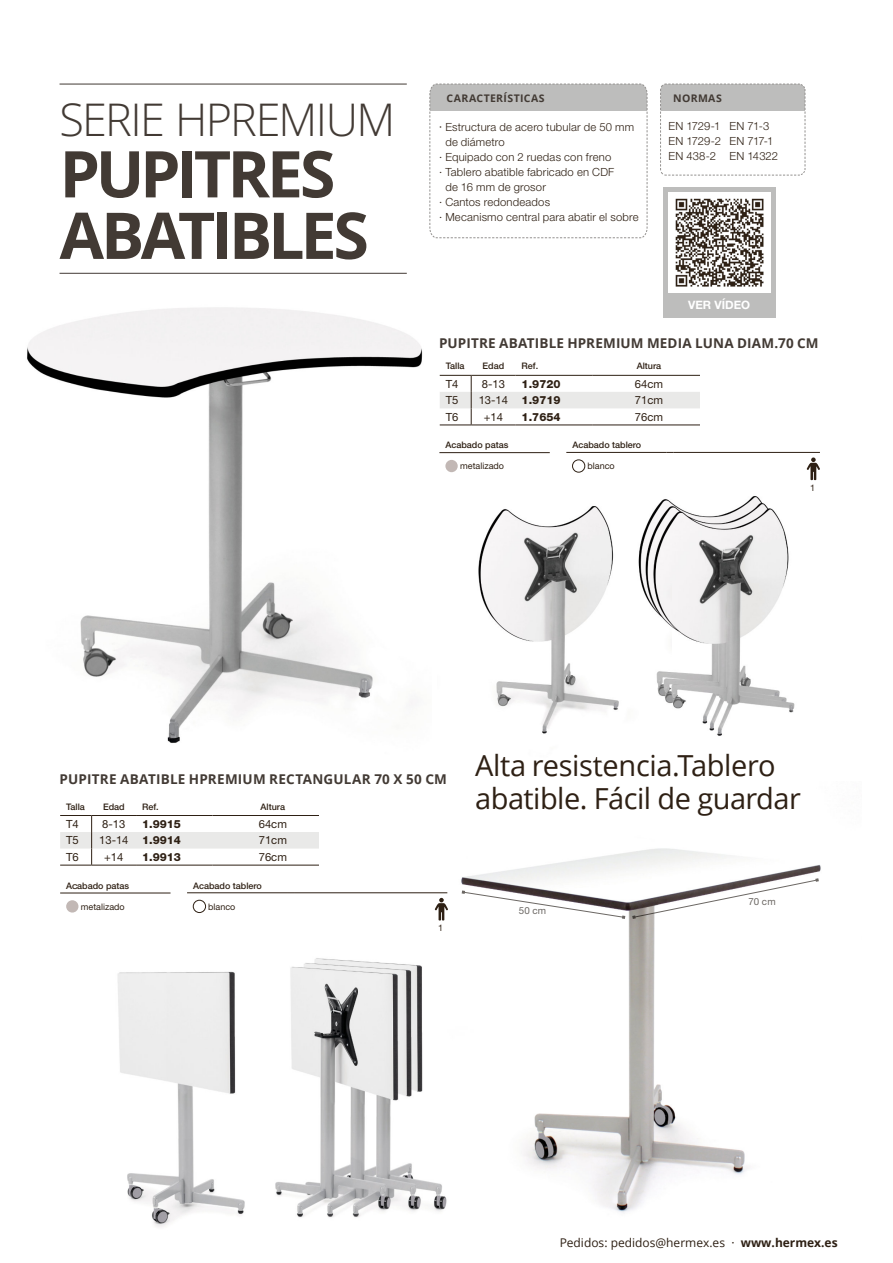
<style>
.page{position:relative;width:893px;height:1263px;background:#fff}
.page>*{position:absolute;margin:0;border:0;box-sizing:border-box;transform-origin:0 0}
.t1{font:700 64.5px/61.5px "Open Sans";letter-spacing:-.06em;color:#423a34}
.t2{font:300 45px "Open Sans";letter-spacing:-.035em;color:#423a34}
.t3{font:28.95px/33.2px "Open Sans";letter-spacing:-.02em;color:#2e2014}
.t4{font:700 13.5px "Open Sans";letter-spacing:.015em;color:#423a34}
.t5{font:12px "Open Sans";color:#2e2014}
.t6{font:700 11.55px "Helvetica Neue LT Std";color:#fff}
.t7{font:300 11.25px/15px "Helvetica Neue LT Std";letter-spacing:.015em;color:#2e2014;text-align:justify}
.t8{font:11.25px "Helvetica Neue LT Std";color:#2e2014}
.t9{font:800 11.25px "Helvetica Neue LT Std";color:#2e2014}
.t10{font:700 10.5px "Open Sans";letter-spacing:.035em;color:#423a34}
.t11{font:9.75px "Helvetica Neue LT Std";letter-spacing:.02em;color:#6b6763}
.t12{font:500 9px "Helvetica Neue LT Std";color:#2e2014}
.t13{font:9px "Helvetica Neue LT Std";color:#2e2014}
.s1{font-family:"Open Sans";font-weight:400}
.s2{font-weight:400}
.s3{font-weight:700}
</style>
<div class="page">
<hr style="left:60px;top:84px;width:347px;height:1px;background:#423a34">
<svg style="left:429px;top:83px;width:219px;height:155px"></svg>
<svg style="left:660px;top:83px;width:146px;height:93px"></svg>
<hr style="left:440px;top:425px;width:31px;height:1px;background:#2e2014">
<hr style="left:471px;top:425px;width:45px;height:1px;background:#2e2014">
<hr style="left:516px;top:425px;width:76px;height:1px;background:#2e2014">
<hr style="left:592px;top:425px;width:114px;height:1px;background:#2e2014">
<svg style="left:440px;top:375px;width:260px;height:50px"></svg>
<hr style="left:60px;top:815px;width:32px;height:1px;background:#2e2014">
<hr style="left:92px;top:815px;width:44px;height:1px;background:#2e2014">
<hr style="left:136px;top:815px;width:77px;height:1px;background:#2e2014">
<hr style="left:213px;top:815px;width:120px;height:1px;background:#2e2014">
<hr style="left:60px;top:865px;width:32px;height:1px;background:#2e2014">
<hr style="left:92px;top:865px;width:44px;height:1px;background:#2e2014">
<hr style="left:136px;top:865px;width:77px;height:1px;background:#2e2014">
<hr style="left:213px;top:865px;width:120px;height:1px;background:#2e2014">
<svg style="left:60px;top:816px;width:259px;height:49px"></svg>
<hr style="left:60px;top:893px;width:111px;height:1px;background:#2e2014">
<div style="left:66px;top:900px;width:12px;height:12px;background:#c2b8b5;border-radius:50%"></div>
<hr style="left:187px;top:892px;width:100px;height:1px;background:#2e2014">
<hr style="left:294px;top:892px;width:153px;height:1px;background:#2e2014">
<img style="left:675px;top:198px;width:89px;height:89px">
<hr style="left:439px;top:452px;width:111px;height:1px;background:#2e2014">
<div style="left:445px;top:460px;width:13px;height:12px;background:#c2b8b5;border-radius:50%"></div>
<hr style="left:566px;top:452px;width:100px;height:1px;background:#2e2014">
<hr style="left:673px;top:452px;width:147px;height:1px;background:#2e2014">
<div style="left:572px;top:460px;width:13px;height:12px;border:1px solid #2e2014;border-radius:50%"></div>
<svg style="left:806px;top:457px;width:14px;height:23px"></svg>
<img style="left:27px;top:227px;width:405px;height:516px">
<img style="left:478px;top:506px;width:120px;height:228px">
<img style="left:598px;top:480px;width:218px;height:256px">
<img style="left:75px;top:892px;width:206px;height:335px">
<img style="left:243px;top:896px;width:184px;height:331px">
<img style="left:427px;top:848px;width:394px;height:365px">
<div style="left:700px;top:360px;width:132px;height:78px;background:#fff"></div>
<div style="left:320px;top:798px;width:132px;height:78px;background:#fff"></div>
<h2 class="t2" style="left:60px;top:88px;width:337px">SERIE HPREMIUM</h2>
<h1 class="t1" style="left:60px;top:150px;width:311px">PUPITRES<br>ABATIBLES</h1>
<p class="t10" style="left:446px;top:94px;width:100px">CARACTERÍSTICAS</p>
<p class="t7" style="left:439px;top:121px;width:196px"><span class="s1">·</span> Estructura de acero tubular de 50 mm</p>
<p class="t7" style="left:445px;top:136px;width:61px">de diámetro</p>
<p class="t7" style="left:439px;top:151px;width:174px">· Equipado con 2 ruedas con freno</p>
<p class="t7" style="left:439px;top:166px;width:177px">· Tablero abatible fabricado en CDF</p>
<p class="t7" style="left:445px;top:181px;width:102px">de 16 mm de grosor</p>
<p class="t7" style="left:439px;top:196px;width:112px">· Cantos redondeados</p>
<p class="t7" style="left:439px;top:211px;width:201px">· Mecanismo central para abatir el sobre</p>
<p class="t10" style="left:673px;top:94px;width:50px">NORMAS</p>
<p class="t7" style="left:669px;top:120px;width:54px">EN 1729-1<br>EN 1729-2<br>EN 438-2</p>
<p class="t7" style="left:730px;top:120px;width:50px;text-align:left">EN 71-3<br>EN 717-1<br>EN 14322</p>
<p class="t6" style="left:688px;top:301px;width:64px">VER VÍDEO</p>
<p class="t4" style="left:439px;top:337px;width:381px">PUPITRE ABATIBLE HPREMIUM MEDIA LUNA DIAM.70 CM</p>
<p class="t12" style="left:446px;top:363px;width:20px">Talla</p>
<p class="t12" style="left:483px;top:363px;width:23px">Edad</p>
<p class="t12" style="left:522px;top:363px;width:18px">Ref.</p>
<p class="t12" style="left:637px;top:363px;width:26px">Altura</p>
<p class="t8" style="left:446px;top:380px;width:14px">T4</p>
<p class="t8" style="left:482px;top:380px;width:25px">8-13</p>
<p class="t9" style="left:522px;top:380px;width:40px">1.9720</p>
<p class="t8" style="left:635px;top:380px;width:30px">64cm</p>
<p class="t8" style="left:446px;top:396px;width:14px">T5</p>
<p class="t9" style="left:479px;top:396px;width:83px"><span class="s2">13-14</span> 1.9719</p>
<p class="t8" style="left:635px;top:396px;width:30px">71cm</p>
<p class="t8" style="left:446px;top:413px;width:14px">T6</p>
<p class="t8" style="left:484px;top:413px;width:21px">+14</p>
<p class="t9" style="left:522px;top:413px;width:40px">1.7654</p>
<p class="t8" style="left:635px;top:413px;width:30px">76cm</p>
<p class="t12" style="left:445px;top:442px;width:65px">Acabado patas</p>
<p class="t13" style="left:460px;top:463px;width:45px">metalizado</p>
<p class="t12" style="left:572px;top:442px;width:70px">Acabado tablero</p>
<p class="t13" style="left:587px;top:463px;width:29px">blanco</p>
<p class="t13" style="left:810px;top:484px;width:7px">1</p>
<p class="t4" style="left:60px;top:774px;width:389px">PUPITRE ABATIBLE HPREMIUM RECTANGULAR 70 X 50 CM</p>
<p class="t12" style="left:66px;top:803px;width:20px">Talla</p>
<p class="t12" style="left:103px;top:803px;width:23px">Edad</p>
<p class="t12" style="left:142px;top:803px;width:18px">Ref.</p>
<p class="t12" style="left:261px;top:803px;width:26px">Altura</p>
<p class="t8" style="left:66px;top:820px;width:14px">T4</p>
<p class="t8" style="left:102px;top:820px;width:25px">8-13</p>
<p class="t9" style="left:142px;top:820px;width:40px">1.9915</p>
<p class="t8" style="left:259px;top:820px;width:30px">64cm</p>
<p class="t8" style="left:66px;top:836px;width:14px">T5</p>
<p class="t9" style="left:99px;top:836px;width:83px"><span class="s2">13-14</span> 1.9914</p>
<p class="t8" style="left:259px;top:836px;width:30px">71cm</p>
<p class="t8" style="left:66px;top:853px;width:14px">T6</p>
<p class="t8" style="left:104px;top:853px;width:21px">+14</p>
<p class="t9" style="left:142px;top:853px;width:40px">1.9913</p>
<p class="t8" style="left:259px;top:853px;width:30px">76cm</p>
<p class="t12" style="left:66px;top:882px;width:65px">Acabado patas</p>
<p class="t13" style="left:81px;top:903px;width:45px">metalizado</p>
<p class="t12" style="left:193px;top:882px;width:70px">Acabado tablero</p>
<p class="t13" style="left:208px;top:903px;width:29px">blanco</p>
<p class="t13" style="left:438px;top:925px;width:7px">1</p>
<h3 class="t3" style="left:475px;top:752px;width:327px">Alta resistencia.Tablero abatible. Fácil de guardar</h3>
<p class="t11" style="left:519px;top:907px;width:29px">50 cm</p>
<p class="t11" style="left:748px;top:898px;width:29px">70 cm</p>
<p class="t5" style="left:560px;top:1237px;width:280px">Pedidos: pedidos@hermex.es · <span class="s3">www.hermex.es</span></p>
</div>
